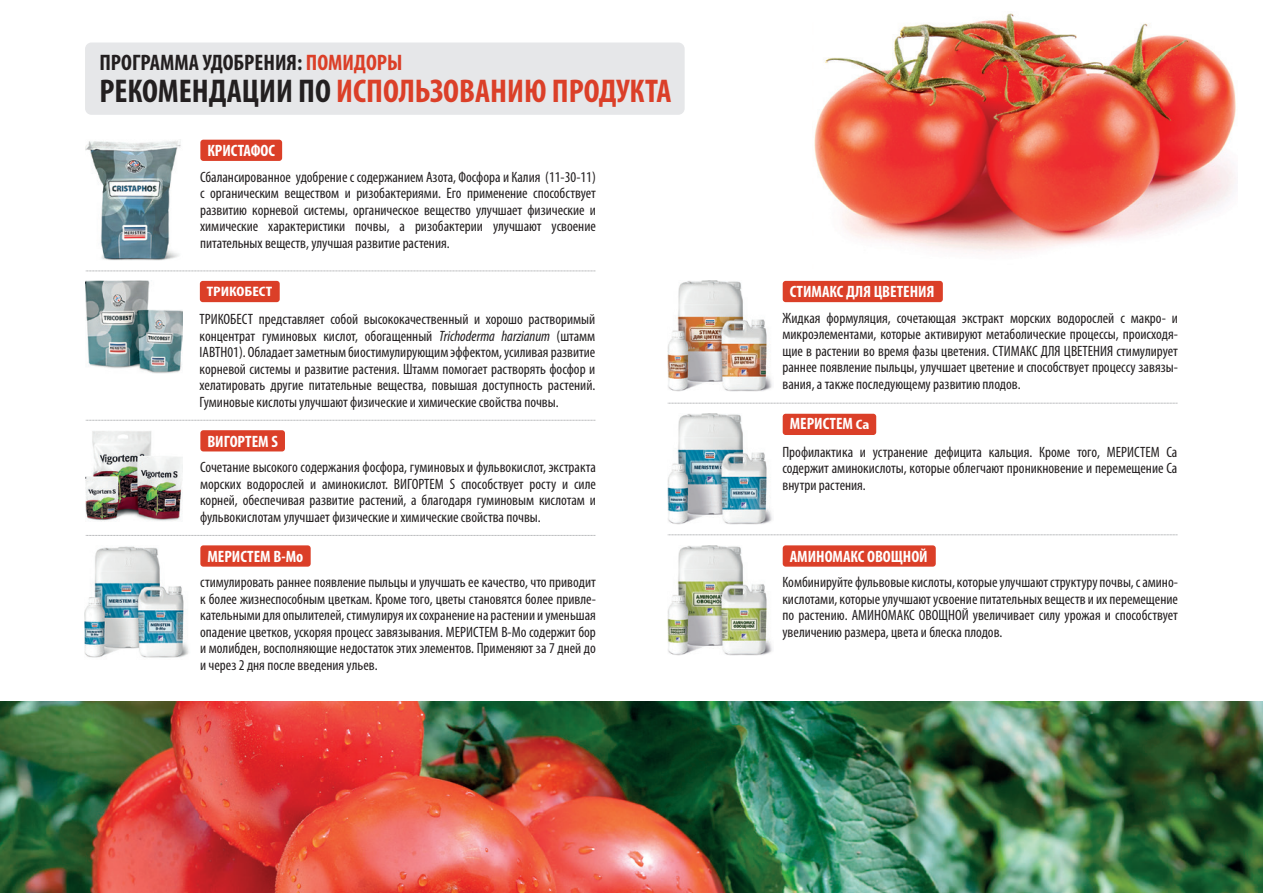
<style>
.page{position:relative;width:1263px;height:893px;background:#fff}
.page>*{position:absolute;margin:0;border:0;box-sizing:border-box;transform-origin:0 0}
.t1{font:700 condensed 33px "Myriad Pro";color:#db3f28}
.t2{font:700 condensed 22.5px "Myriad Pro";color:#231f20}
.t3{font:700 condensed 16.5px "Myriad Pro";color:#fff}
.t4{font:condensed 15px/16.5px "Myriad Pro";color:#231f20;text-align:justify}
.t5{font:700 condensed 13.8px "Myriad Pro";color:#fff;scale:1.2 1}
.s1{color:#db3f28}
.s2{color:#231f20}
.s3{font-style:italic}
.s4{font-size:13.8px}
</style>
<div class="page">
<img style="left:814px;top:13px;width:422px;height:239px">
<img style="left:0;top:702px;width:1263px;height:191px">
<div style="left:85px;top:43px;width:600px;height:72px;background:#e6e7e9;border-radius:6px"></div>
<svg style="left:86px;top:420px;width:510px;height:1px"></svg>
<svg style="left:86px;top:535px;width:510px;height:1px"></svg>
<svg style="left:668px;top:403px;width:510px;height:1px"></svg>
<svg style="left:668px;top:535px;width:510px;height:1px"></svg>
<svg style="left:86px;top:271px;width:510px;height:1px"></svg>
<div style="left:200px;top:140px;width:82px;height:21px;background:#db3f28;border-radius:3px"></div>
<img style="left:85px;top:140px;width:96px;height:121px">
<div style="left:200px;top:281px;width:80px;height:21px;background:#db3f28;border-radius:3px"></div>
<img style="left:85px;top:281px;width:98px;height:92px">
<div style="left:200px;top:430px;width:85px;height:21px;background:#db3f28;border-radius:3px"></div>
<img style="left:85px;top:431px;width:98px;height:91px">
<div style="left:200px;top:545px;width:111px;height:22px;background:#db3f28;border-radius:3px"></div>
<img style="left:84px;top:546px;width:105px;height:112px">
<div style="left:783px;top:281px;width:160px;height:21px;background:#db3f28;border-radius:3px"></div>
<img style="left:668px;top:281px;width:104px;height:110px">
<div style="left:783px;top:414px;width:93px;height:21px;background:#db3f28;border-radius:3px"></div>
<img style="left:668px;top:414px;width:104px;height:110px">
<div style="left:783px;top:545px;width:153px;height:22px;background:#db3f28;border-radius:3px"></div>
<img style="left:668px;top:545px;width:104px;height:111px">
<h2 class="t2" style="left:99px;top:49px;width:305px">ПРОГРАММА УДОБРЕНИЯ: <span class="s1">ПОМИДОРЫ</span></h2>
<h1 class="t1" style="left:99px;top:70px;width:574px"><span class="s2">РЕКОМЕНДАЦИИ ПО</span> ИСПОЛЬЗОВАНИЮ ПРОДУКТА</h1>
<p class="t3" style="left:207px;top:140px;width:69px">КРИСТАФОС</p>
<p class="t4" style="left:200px;top:168px;width:397px">Сбалансированное удобрение с содержанием Азота, Фосфора и Калия (11-30-11) с органическим веществом и ризобактериями. Его применение способствует развитию корневой системы, органическое вещество улучшает физические и химические характеристики почвы, а ризобактерии улучшают усвоение питательных веществ, улучшая развитие растения.</p>
<p class="t5" style="left:207px;top:283px;width:56px">ТРИКОБЕСТ</p>
<p class="t4" style="left:200px;top:311px;width:397px">ТРИКОБЕСТ представляет собой высококачественный и хорошо растворимый концентрат гуминовых кислот, обогащенный <span class="s3">Trichoderma harzianum</span> (штамм IABTH01). Обладает заметным биостимулирующим эффектом, усиливая развитие корневой системы и развитие растения. Штамм помогает растворять фосфор и хелатировать другие питательные вещества, повышая доступность растений.<br>Гуминовые кислоты улучшают физические и химические свойства почвы.</p>
<p class="t3" style="left:207px;top:431px;width:72px">ВИГОРТЕМ S</p>
<p class="t4" style="left:200px;top:459px;width:397px">Сочетание высокого содержания фосфора, гуминовых и фульвокислот, экстракта морских водорослей и аминокислот. ВИГОРТЕМ S способствует росту и силе корней, обеспечивая развитие растений, а благодаря гуминовым кислотам и фульвокислотам улучшает физические и химические свойства почвы.</p>
<p class="t3" style="left:207px;top:546px;width:97px">МЕРИСТЕМ B-Mo</p>
<p class="t4" style="left:200px;top:574px;width:397px">стимулировать раннее появление пыльцы и улучшать ее качество, что приводит к более жизнеспособным цветкам. Кроме того, цветы становятся более привле&shy;кательными для опылителей, стимулируя их сохранение на растении и уменьшая опадение цветков, ускоряя процесс завязывания. МЕРИСТЕМ B-Mo содержит бор и молибден, восполняющие недостаток этих элементов. Применяют за 7 дней до и через 2 дня после введения ульев.</p>
<p class="t3" style="left:790px;top:281px;width:146px">СТИМАКС ДЛЯ ЦВЕТЕНИЯ</p>
<p class="t4" style="left:782px;top:309px;width:397px">Жидкая формуляция, сочетающая экстракт морских водорослей с макро- и микроэлементами, которые активируют метаболические процессы, происходя&shy;щие в растении во время фазы цветения. СТИМАКС ДЛЯ ЦВЕТЕНИЯ стимулирует раннее появление пыльцы, улучшает цветение и способствует процессу завязы&shy;вания, а также последующему развитию плодов.</p>
<p class="t3" style="left:790px;top:413px;width:81px">МЕРИСТЕМ <span class="s4">Ca</span></p>
<p class="t4" style="left:782px;top:443px;width:396px">Профилактика и устранение дефицита кальция. Кроме того, МЕРИСТЕМ Ca содержит аминокислоты, которые облегчают проникновение и перемещение Ca внутри растения.</p>
<p class="t3" style="left:790px;top:546px;width:140px">АМИНОМАКС ОВОЩНОЙ</p>
<p class="t4" style="left:782px;top:574px;width:397px">Комбинируйте фульвовые кислоты, которые улучшают структуру почвы, с амино&shy;кислотами, которые улучшают усвоение питательных веществ и их перемещение по растению. АМИНОМАКС ОВОЩНОЙ увеличивает силу урожая и способствует увеличению размера, цвета и блеска плодов.</p>
</div>
